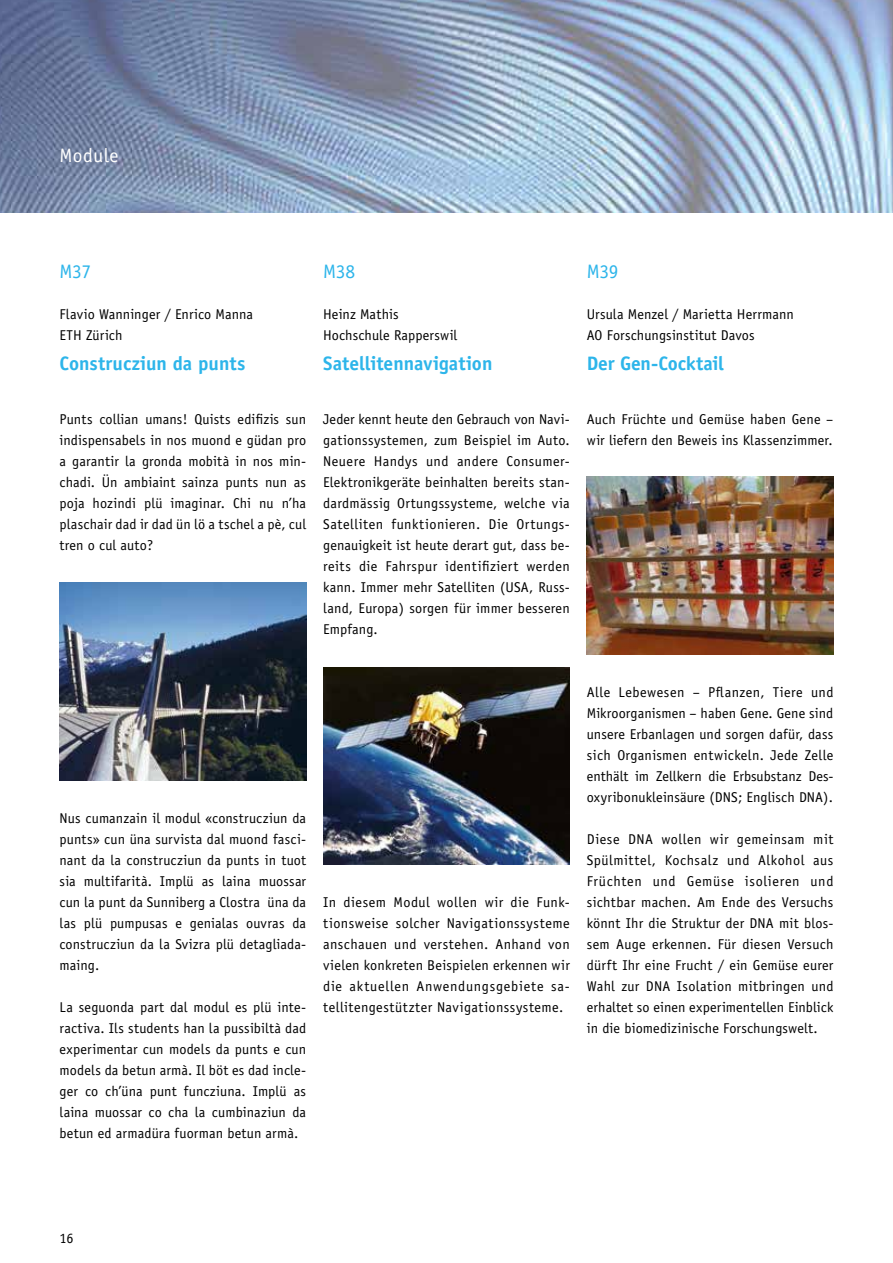
<style>
.page{position:relative;width:893px;height:1263px;background:#fff}
.page>*{position:absolute;margin:0;border:0;box-sizing:border-box;transform-origin:0 0}
.t1{font:700 19.5px "Officina Sans";letter-spacing:-.005em;color:#2db5ea}
.t2{font:19.5px "Officina Sans";letter-spacing:-.01em;color:#2db5ea}
.t3{font:19.5px "Officina Sans";letter-spacing:.025em;color:#fff}
.t4{font:14.25px/21px "Officina Sans";letter-spacing:.01em;color:#000;text-align:justify}
</style>
<div class="page">
<img style="left:0;top:0;width:893px;height:213px">
<img style="left:60px;top:582px;width:246px;height:199px">
<img style="left:323px;top:667px;width:247px;height:198px">
<img style="left:587px;top:477px;width:246px;height:178px">
<h1 class="t3" style="left:60px;top:144px;width:60px">Module</h1>
<h1 class="t2" style="left:60px;top:260px;width:33px">M37</h1>
<h1 class="t2" style="left:323px;top:260px;width:34px">M38</h1>
<h1 class="t2" style="left:587px;top:260px;width:33px">M39</h1>
<p class="t4" style="left:60px;top:303px;width:195px">Flavio Wanninger / Enrico Manna<br>ETH Zürich</p>
<h1 class="t1" style="left:60px;top:351px;width:187px">Construcziun da punts</h1>
<p class="t4" style="left:60px;top:408px;width:248px">Punts collian umans! Quists edifizis sun indispensabels in nos muond e güdan pro a garantir la gronda mobità in nos min&shy;chadi. Ün ambiaint sainza punts nun as poja hozindi plü imaginar. Chi nu n’ha plaschair dad ir dad ün lö a tschel a pè, cul tren o cul auto?</p>
<p class="t4" style="left:587px;top:303px;width:209px">Ursula Menzel / Marietta Herrmann<br>AO Forschungsinstitut Davos</p>
<h1 class="t1" style="left:587px;top:351px;width:139px">Der Gen-Cocktail</h1>
<p class="t4" style="left:323px;top:303px;width:136px">Heinz Mathis<br>Hochschule Rapperswil</p>
<h1 class="t1" style="left:323px;top:351px;width:171px">Satellitennavigation</h1>
<p class="t4" style="left:323px;top:408px;width:248px">Jeder kennt heute den Gebrauch von Navi&shy;gationssystemen, zum Beispiel im Auto.<br>Neuere Handys und andere Consumer-Elektronikgeräte beinhalten bereits stan&shy;dardmässig Ortungssysteme, welche via Satelliten funktionieren. Die Ortungs&shy;genauigkeit ist heute derart gut, dass be&shy;reits die Fahrspur identifiziert werden kann. Immer mehr Satelliten (USA, Russ&shy;land, Europa) sorgen für immer besseren Empfang.</p>
<p class="t4" style="left:587px;top:408px;width:248px">Auch Früchte und Gemüse haben Gene – wir liefern den Beweis ins Klassenzimmer.</p>
<p class="t4" style="left:60px;top:807px;width:248px">Nus cumanzain il modul «construcziun da punts» cun üna survista dal muond fasci&shy;nant da la construcziun da punts in tuot sia multifarità. Implü as laina muossar cun la punt da Sunniberg a Clostra üna da las plü pumpusas e genialas ouvras da construcziun da la Svizra plü detagliada&shy;maing.</p>
<p class="t4" style="left:60px;top:996px;width:248px">La seguonda part dal modul es plü inte&shy;ractiva. Ils students han la pussibiltà dad experimentar cun models da punts e cun models da betun armà. Il böt es dad incle&shy;ger co ch’üna punt funcziuna. Implü as laina muossar co cha la cumbinaziun da betun ed armadüra fuorman betun armà.</p>
<p class="t4" style="left:323px;top:891px;width:248px">In diesem Modul wollen wir die Funk&shy;tionsweise solcher Navigationssysteme anschauen und verstehen. Anhand von vielen konkreten Beispielen erkennen wir die aktuellen Anwendungsgebiete sa&shy;tellitengestützter Navigationssysteme.</p>
<p class="t4" style="left:587px;top:681px;width:248px">Alle Lebewesen – Pflanzen, Tiere und Mikroorganismen – haben Gene. Gene sind unsere Erbanlagen und sorgen dafür, dass sich Organismen entwickeln. Jede Zelle enthält im Zellkern die Erbsubstanz Des&shy;oxyribonukleinsäure (DNS; Englisch DNA).</p>
<p class="t4" style="left:587px;top:828px;width:248px">Diese DNA wollen wir gemeinsam mit Spülmittel, Kochsalz und Alkohol aus Früchten und Gemüse isolieren und sichtbar machen. Am Ende des Versuchs könnt Ihr die Struktur der DNA mit blos&shy;sem Auge erkennen. Für diesen Versuch dürft Ihr eine Frucht / ein Gemüse eurer Wahl zur DNA Isolation mitbringen und erhaltet so einen experimentellen Einblick in die biomedizinische Forschungswelt.</p>
<p class="t4" style="left:60px;top:1227px;width:15px">16</p>
</div>
